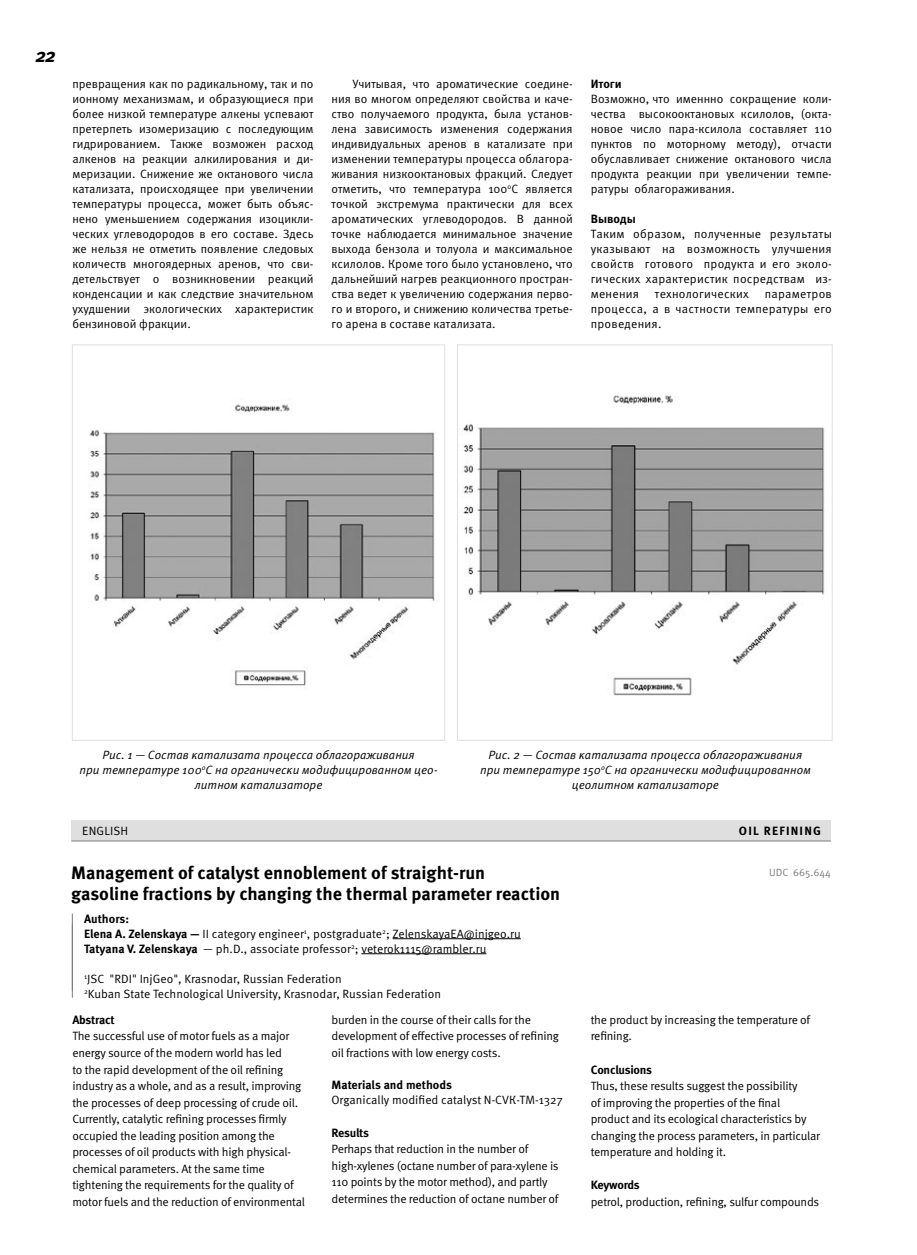
<style>
.page{position:relative;width:917px;height:1255px;background:#fff}
.page>*{position:absolute;margin:0;border:0;box-sizing:border-box;transform-origin:0 0}
.t1{font:italic 700 19.5px "Meta Pro";color:#000}
.t2{font:700 18px/21px "Meta Pro";color:#000}
.t3{font:12px/15px "Meta Pro";letter-spacing:-.02em;color:#000;text-align:justify}
.t4{font:12px/15px "Meta Pro";color:#000}
.t5{font:italic 12px/15px "Meta Pro";color:#000;text-align:center}
.t6{font:700 12px "Meta Pro";letter-spacing:-.02em;color:#000}
.t7{font:700 12px "Meta Pro";color:#000}
.t8{font:12px "Meta Pro";letter-spacing:.02em;color:#000}
.t9{font:10.5px "Meta Pro";color:#7c7c7c}
.s1{font-weight:700}
</style>
<div class="page">
<img style="left:89px;top:404px;width:346px;height:282px">
<div style="left:72px;top:344px;width:373px;height:396px;border:1px solid #dfdfdf"></div>
<img style="left:463px;top:395px;width:362px;height:301px">
<div style="left:457px;top:344px;width:375px;height:396px;border:1px solid #dfdfdf"></div>
<hr style="left:392px;top:938px;width:128px;height:1px;background:#000">
<hr style="left:361px;top:953px;width:125px;height:1px;background:#000">
<div style="left:71px;top:820px;width:759px;height:20px;background:#dfdfdf"></div>
<hr style="left:71px;top:840px;width:759px;height:1px;background:#7c7c7c">
<hr style="left:72px;top:913px;width:1px;height:84px;background:#7c7c7c">
<h1 class="t1" style="left:35px;top:42px;width:22px">22</h1>
<p class="t3" style="left:72px;top:76px;width:243px">превращения как по радикальному, так и по ионному механизмам, и образующиеся при более низкой температуре алкены успевают претерпеть изомеризацию с последующим гидрированием. Также возможен расход алкенов на реакции алкилирования и ди&shy;меризации. Снижение же октанового числа катализата, происходящее при увеличении температуры процесса, может быть объяс&shy;нено уменьшением содержания изоцикли&shy;ческих углеводородов в его составе. Здесь же нельзя не отметить появление следовых количеств многоядерных аренов, что сви&shy;детельствует о возникновении реакций конденсации и как следствие значительном ухудшении экологических характеристик бензиновой фракции.</p>
<p class="t3" style="left:331px;top:76px;width:243px;text-indent:21px">Учитывая, что ароматические соедине&shy;ния во многом определяют свойства и каче&shy;ство получаемого продукта, была установ&shy;лена зависимость изменения содержания индивидуальных аренов в катализате при изменении температуры процесса облагора&shy;живания низкооктановых фракций. Следует отметить, что температура 100<sup>о</sup>С является точкой экстремума практически для всех ароматических углеводородов. В данной точке наблюдается минимальное значение выхода бензола и толуола и максимальное ксилолов. Кроме того было установлено, что дальнейший нагрев реакционного простран&shy;ства ведет к увеличению содержания перво&shy;го и второго, и снижению количества третье&shy;го арена в составе катализата.</p>
<p class="t6" style="left:590px;top:76px;width:33px">итоги</p>
<p class="t3" style="left:590px;top:91px;width:243px">Возможно, что именнно сокращение коли&shy;чества высокооктановых ксилолов, (окта&shy;новое число пара-ксилола составляет 110 пунктов по моторному методу), отчасти обуславливает снижение октанового числа продукта реакции при увеличении темпе&shy;ратуры облагораживания.</p>
<p class="t6" style="left:590px;top:211px;width:46px">выводы</p>
<p class="t3" style="left:590px;top:226px;width:242px">Таким образом, полученные результаты указывают на возможность улучшения свойств готового продукта и его эколо&shy;гических характеристик посредствам из&shy;менения</p>
<p class="t3" style="left:590px;top:286px;width:243px;text-indent:174px">параметров процесса, а в частности температуры его проведения.</p>
<p class="t8" style="left:654px;top:286px;width:96px">технологических</p>
<p class="t5" style="left:79px;top:747px;width:360px">Рис. 1 — Состав катализата процесса облагораживания<br>при температуре 100<sup>о</sup>С на органически модифицированном цео&shy;литном катализаторе</p>
<p class="t5" style="left:480px;top:747px;width:332px">Рис. 2 — Состав катализата процесса облагораживания при температуре 150<sup>о</sup>С на органически модифицированном цеолитном катализаторе</p>
<p class="t3" style="left:82px;top:823px;width:14px">English</p>
<p class="t6" style="left:738px;top:823px;width:33px">Oil refining</p>
<h2 class="t2" style="left:71px;top:862px;width:490px">Management of catalyst ennoblement of straight-run<br>gasoline fractions by changing the thermal parameter reaction</h2>
<p class="t4" style="left:84px;top:911px;width:438px"><span class="s1">Authors:<br>Elena A. Zelenskaya —</span> II category engineer<sup>1</sup>, postgraduate<sup>2</sup>; ZelenskayaEA@injgeo.ru<br><span class="s1">Tatyana V. Zelenskaya</span> — ph.D., associate professor<sup>2</sup>; veterok1115@rambler.ru</p>
<p class="t4" style="left:84px;top:971px;width:358px"><sup>1</sup>JSC "RDI" InjGeo", Krasnodar, Russian Federation<br><sup>2</sup>Kuban State Technological University, Krasnodar, Russian Federation</p>
<p class="t6" style="left:72px;top:1012px;width:44px">Abstract</p>
<p class="t3" style="left:72px;top:1028px;width:234px;line-height:16.5px;text-align:left">The successful use of motor fuels as a major energy source of the modern world has led<br>to the rapid development of the oil refining industry as a whole, and as a result, improving the processes of deep processing of crude oil.<br>Currently, catalytic refining processes firmly occupied the leading position among the processes of oil products with high physical&shy;chemical parameters. At the same time tightening the requirements for the quality of motor fuels and the reduction of environmental</p>
<p class="t3" style="left:331px;top:1011px;width:229px;line-height:16.5px;text-align:left">burden in the course of their calls for the development of effective processes of refining oil fractions with low energy costs.</p>
<p class="t7" style="left:331px;top:1076px;width:122px">Materials and methods</p>
<p class="t4" style="left:331px;top:1092px;width:233px">Organically modified catalyst N-CVК-ТМ-1327</p>
<p class="t6" style="left:331px;top:1124px;width:39px">Results</p>
<p class="t3" style="left:331px;top:1140px;width:228px;line-height:16.5px;text-align:left">Perhaps that reduction in the number of high-xylenes (octane number of para-xylene is 110 points by the motor method), and partly determines the reduction of octane number of</p>
<p class="t9" style="left:768px;top:865px;width:63px">UDC 665.644</p>
<p class="t3" style="left:590px;top:1011px;width:221px;line-height:16.5px">the product by increasing the temperature of refining.</p>
<p class="t6" style="left:590px;top:1061px;width:63px">Сonclusions</p>
<p class="t3" style="left:590px;top:1077px;width:231px;line-height:16.5px;text-align:left">Thus, these results suggest the possibility<br>of improving the properties of the final product and its ecological characteristics by changing the process parameters, in particular temperature and holding it.</p>
<p class="t6" style="left:590px;top:1177px;width:51px">Keywords</p>
<p class="t3" style="left:590px;top:1194px;width:230px">petrol, production, refining, sulfur compounds</p>
</div>
